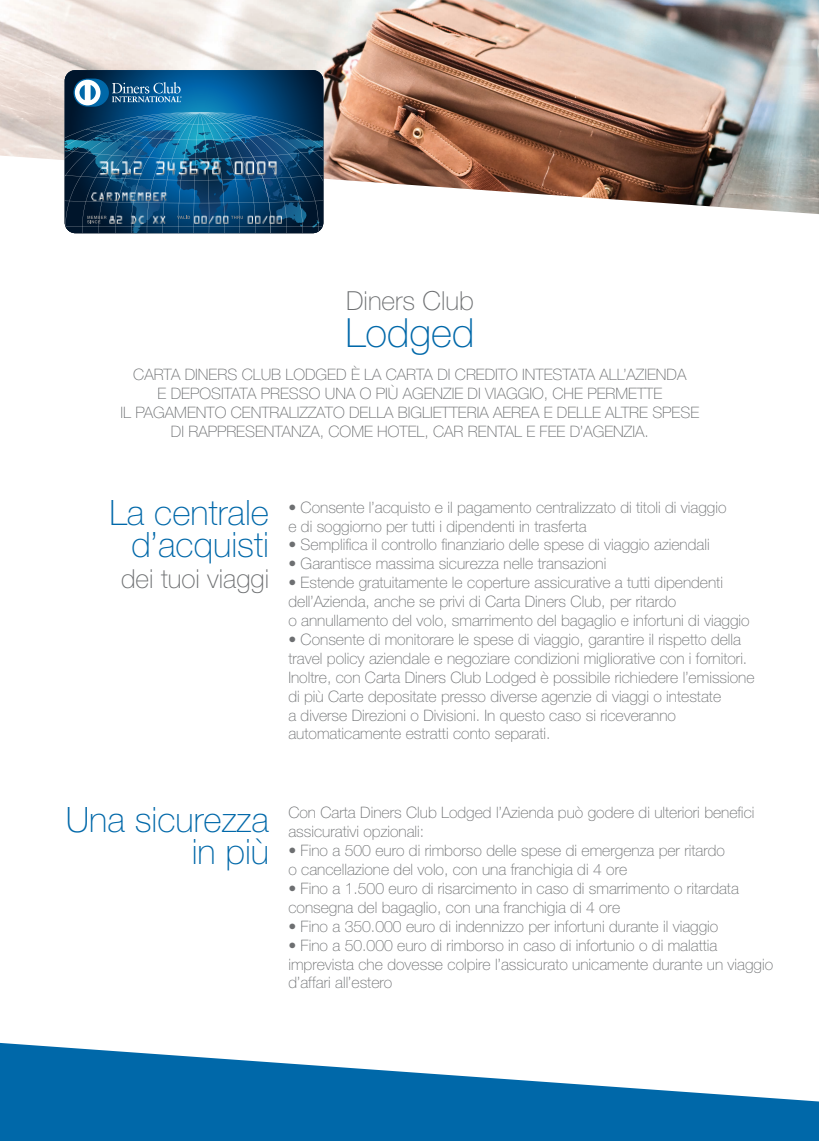
<style>
.page{position:relative;width:819px;height:1141px;background:#fff}
.page>*{position:absolute;margin:0;border:0;box-sizing:border-box;transform-origin:0 0}
.t1{font:100 40.25px "Helvetica Neue LT Std";color:#0068a9}
.t2{font:100 35px/31.5px "Helvetica Neue LT Std";color:#0068a9;text-align:right}
.t3{font:100 26.25px "Helvetica Neue LT Std";color:#6d6f71}
.t4{font:100 15.75px/18.9px "Helvetica Neue LT Std";color:#6d6f71}
</style>
<div class="page">
<img style="left:0;top:0;width:819px;height:214px">
<svg style="left:65px;top:70px;width:258px;height:9px;background:#043d69"></svg>
<img style="left:65px;top:79px;width:258px;height:154px">
<svg style="left:0;top:1042px;width:819px;height:99px;fill:#0068a9"></svg>
<h3 class="t3" style="left:346px;top:286px;width:129px">Diners Club</h3>
<h1 class="t1" style="left:345px;top:310px;width:131px">Lodged</h1>
<p class="t4" style="left:120px;top:365px;width:580px;text-align:center">CARTA DINERS CLUB LODGED È LA CARTA DI CREDITO INTESTATA ALL’AZIENDA<br>E DEPOSITATA PRESSO UNA O PIÙ AGENZIE DI VIAGGIO, CHE PERMETTE<br>IL PAGAMENTO CENTRALIZZATO DELLA BIGLIETTERIA AEREA E DELLE ALTRE SPESE DI RAPPRESENTANZA, COME HOTEL, CAR RENTAL E FEE D’AGENZIA.</p>
<h2 class="t2" style="left:109px;top:497px;width:161px">La centrale d’acquisti</h2>
<h3 class="t3" style="left:121px;top:564px;width:149px">dei tuoi viaggi</h3>
<p class="t4" style="left:288px;top:498px;width:439px">• Consente l’acquisto e il pagamento centralizzato di titoli di viaggio e di soggiorno per tutti i dipendenti in trasferta</p>
<p class="t4" style="left:288px;top:535px;width:423px">• Semplifica il controllo finanziario delle spese di viaggio aziendali</p>
<p class="t4" style="left:288px;top:554px;width:319px">• Garantisce massima sicurezza nelle transazioni</p>
<p class="t4" style="left:288px;top:573px;width:462px">• Estende gratuitamente le coperture assicurative a tutti dipendenti dell’Azienda, anche se privi di Carta Diners Club, per ritardo<br>o annullamento del volo, smarrimento del bagaglio e infortuni di viaggio</p>
<p class="t4" style="left:288px;top:630px;width:467px">• Consente di monitorare le spese di viaggio, garantire il rispetto della travel policy aziendale e negoziare condizioni migliorative con i fornitori.<br>Inoltre, con Carta Diners Club Lodged è possibile richiedere l’emissione di più Carte depositate presso diverse agenzie di viaggi o intestate<br>a diverse Direzioni o Divisioni. In questo caso si riceveranno automaticamente estratti conto separati.</p>
<h2 class="t2" style="left:66px;top:804px;width:205px">Una sicurezza in più</h2>
<p class="t4" style="left:288px;top:803px;width:467px">Con Carta Diners Club Lodged l’Azienda può godere di ulteriori benefici assicurativi opzionali:</p>
<p class="t4" style="left:288px;top:841px;width:438px">• Fino a 500 euro di rimborso delle spese di emergenza per ritardo o cancellazione del volo, con una franchigia di 4 ore</p>
<p class="t4" style="left:288px;top:879px;width:452px">• Fino a 1.500 euro di risarcimento in caso di smarrimento o ritardata consegna del bagaglio, con una franchigia di 4 ore</p>
<p class="t4" style="left:288px;top:917px;width:431px">• Fino a 350.000 euro di indennizzo per infortuni durante il viaggio</p>
<p class="t4" style="left:288px;top:936px;width:486px">• Fino a 50.000 euro di rimborso in caso di infortunio o di malattia imprevista che dovesse colpire l’assicurato unicamente durante un viaggio d’affari all’estero</p>
</div>
